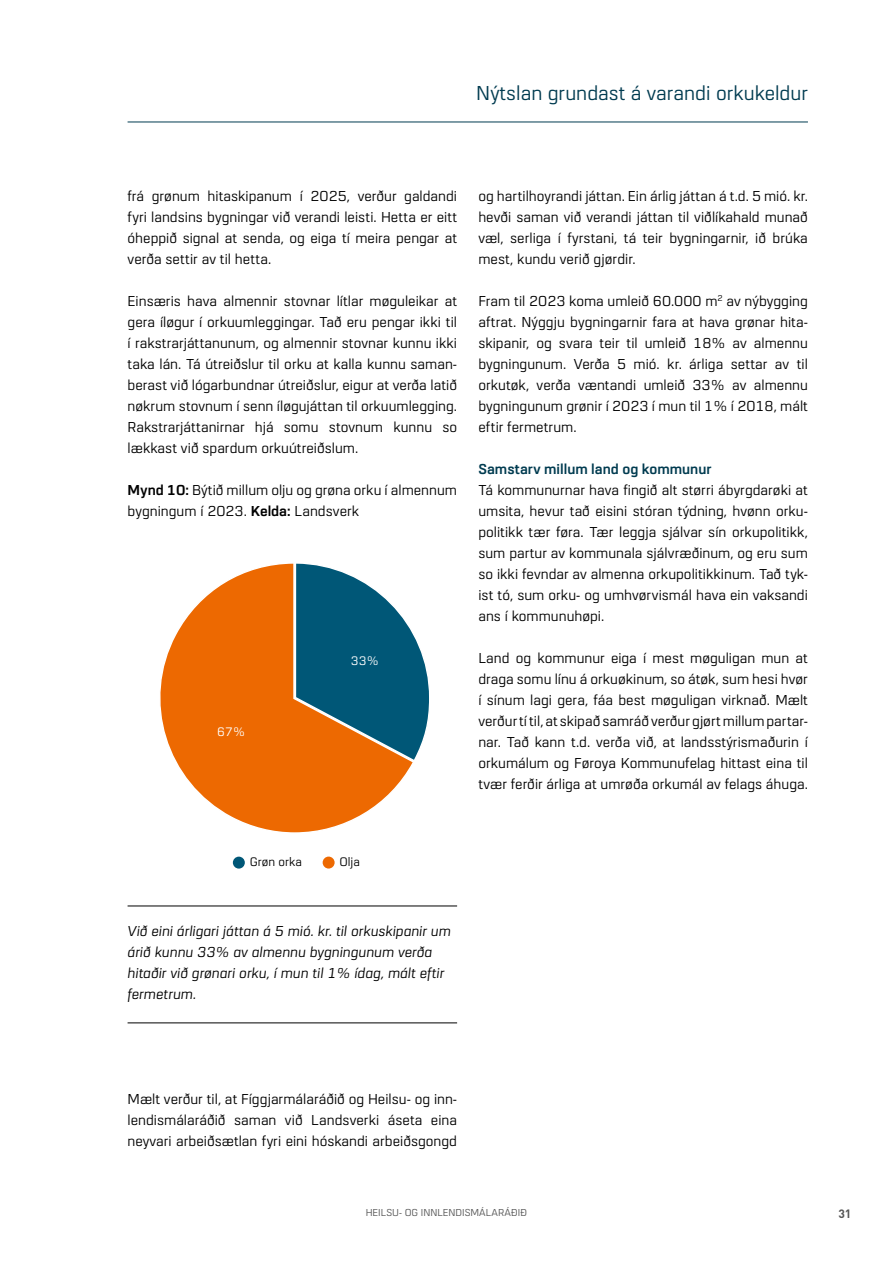
<style>
.page{position:relative;width:893px;height:1263px;background:#fff}
.page>*{position:absolute;margin:0;border:0;box-sizing:border-box;transform-origin:0 0}
.t1{font:21px "URW Dock";color:#003b50}
.t2{font:15px/21px "URW Dock";color:#000;text-align:justify}
.t3{font:italic 15px/21px "URW Dock";color:#000}
.t4{font:700 15px "URW Dock";color:#003b50}
.t5{font:12.9px "URW Dock";color:#000}
.t6{font:12.9px "URW Dock";color:#fff}
.t7{font:700 12px "DIN";color:#565656}
.t8{font:10.5px "URW Dock";color:#565656}
.s1{font-weight:700}
</style>
<div class="page">
<hr style="left:128px;top:905px;width:329px;height:1px;background:#000">
<hr style="left:128px;top:1022px;width:329px;height:1px;background:#000">
<hr style="left:128px;top:122px;width:680px;height:1px;background:#003b50">
<svg style="left:160px;top:563px;width:253px;height:270px;fill:#ed6901"></svg>
<svg style="left:295px;top:563px;width:134px;height:199px"></svg>
<div style="left:233px;top:857px;width:12px;height:11px;background:#005777;border-radius:50%"></div>
<div style="left:323px;top:856px;width:12px;height:12px;background:#ed6901;border-radius:50%"></div>
<h1 class="t1" style="left:476px;top:79px;width:333px">Nýtslan grundast á varandi orkukeldur</h1>
<p class="t2" style="left:128px;top:185px;width:331px">frá grønum hitaskipanum í 2025, verður galdandi fyri landsins bygningar við verandi leisti. Hetta er eitt óheppið signal at senda, og eiga tí meira pengar at verða settir av til hetta.</p>
<p class="t2" style="left:128px;top:290px;width:331px">Einsæris hava almennir stovnar lítlar møguleikar at gera íløgur í orkuumleggingar. Tað eru pengar ikki til í rakstrarjáttanunum, og almennir stovnar kunnu ikki taka lán. Tá útreiðslur til orku at kalla kunnu saman&shy;berast við lógarbundnar útreiðslur, eigur at verða latið nøkrum stovnum í senn íløgujáttan til orkuumlegging.<br>Rakstrarjáttanirnar hjá somu stovnum kunnu so lækkast við spardum orkuútreiðslum.</p>
<p class="t2" style="left:128px;top:479px;width:331px"><span class="s1">Mynd 10:</span> Býtið millum olju og grøna orku í almennum bygningum í 2023. <span class="s1">Kelda:</span> Landsverk</p>
<p class="t6" style="left:217px;top:723px;width:30px">67%</p>
<p class="t6" style="left:351px;top:652px;width:30px">33%</p>
<p class="t2" style="left:478px;top:185px;width:331px">og hartilhoyrandi játtan. Ein árlig játtan á t.d. 5 mió. kr. hevði saman við verandi játtan til viðlíkahald munað væl, serliga í fyrstani, tá teir bygningarnir, ið brúka mest, kundu verið gjørdir.</p>
<p class="t2" style="left:478px;top:290px;width:331px">Fram til 2023 koma umleið 60.000 m<sup>2</sup> av nýbygging aftrat. Nýggju bygningarnir fara at hava grønar hita&shy;skipanir, og svara teir til umleið 18% av almennu bygningunum. Verða 5 mió. kr. árliga settar av til orkutøk, verða væntandi umleið 33% av almennu bygningunum grønir í 2023 í mun til 1% í 2018, mált eftir fermetrum.</p>
<p class="t4" style="left:478px;top:459px;width:234px">Samstarv millum land og kommunur</p>
<p class="t2" style="left:478px;top:479px;width:331px">Tá kommunurnar hava fingið alt størri ábyrgdarøki at umsita, hevur tað eisini stóran týdning, hvønn orku&shy;politikk tær føra. Tær leggja sjálvar sín orkupolitikk, sum partur av kommunala sjálvræðinum, og eru sum so ikki fevndar av almenna orkupolitikkinum. Tað tyk&shy;ist tó, sum orku- og umhvørvismál hava ein vaksandi ans í kommunuhøpi.</p>
<p class="t2" style="left:478px;top:647px;width:331px">Land og kommunur eiga í mest møguligan mun at draga somu línu á orkuøkinum, so átøk, sum hesi hvør í sínum lagi gera, fáa best møguligan virknað. Mælt verður tí til, at skipað samráð verður gjørt millum partar&shy;nar. Tað kann t.d. verða við, at landsstýrismaðurin í orkumálum og Føroya Kommunufelag hittast eina til tvær ferðir árliga at umrøða orkumál av felags áhuga.</p>
<p class="t5" style="left:250px;top:853px;width:54px">Grøn orka</p>
<p class="t5" style="left:340px;top:853px;width:22px">Olja</p>
<p class="t3" style="left:128px;top:920px;width:325px">Við eini árligari játtan á 5 mió. kr. til orkuskipanir um árið kunnu 33% av almennu bygningunum verða hitaðir við grønari orku, í mun til 1% ídag, mált eftir fermetrum.</p>
<p class="t2" style="left:128px;top:1088px;width:331px">Mælt verður til, at Fíggjarmálaráðið og Heilsu- og inn&shy;lendismálaráðið saman við Landsverki áseta eina neyvari arbeiðsætlan fyri eini hóskandi arbeiðsgongd</p>
<p class="t8" style="left:366px;top:1205px;width:163px">HEILSU- OG INNLENDISMÁLARÁÐIÐ</p>
<p class="t7" style="left:838px;top:1206px;width:15px">31</p>
</div>
